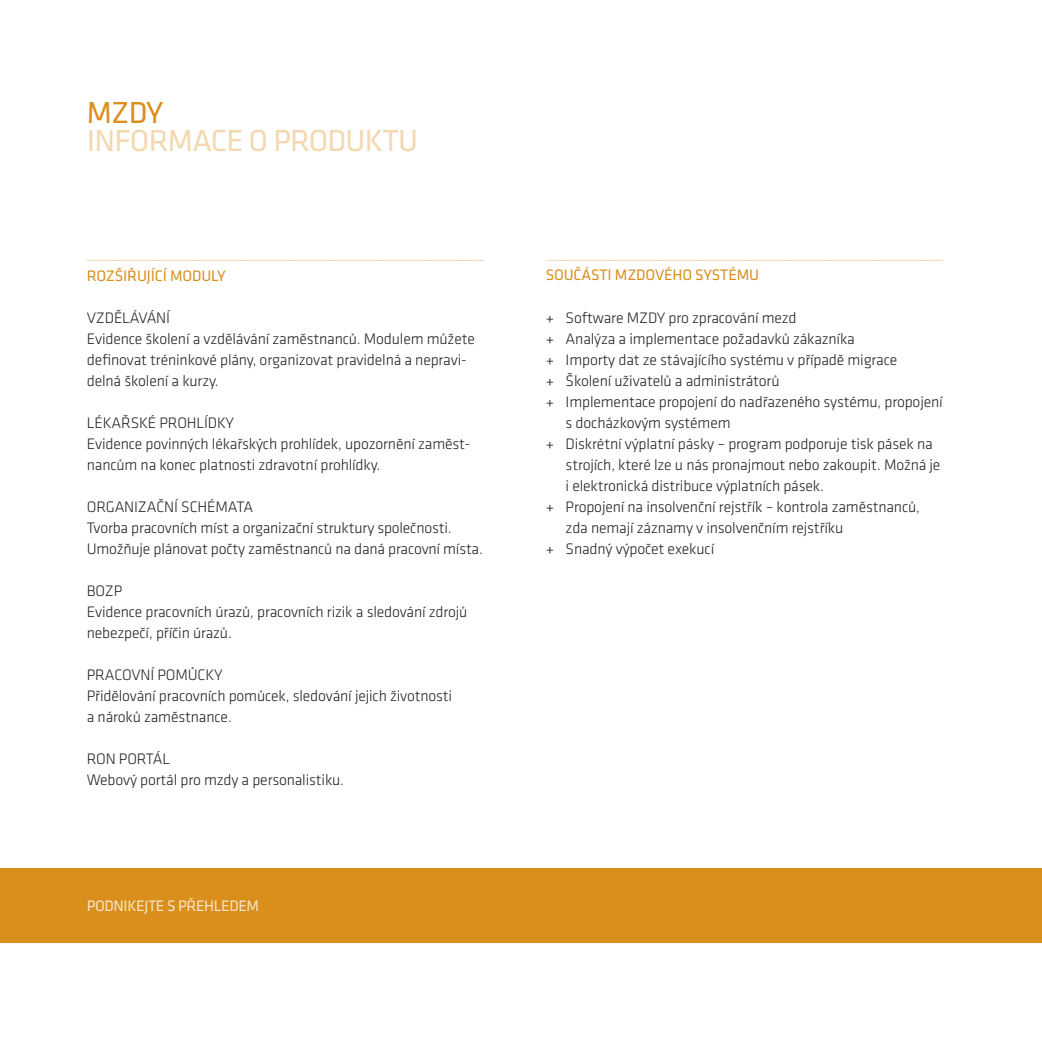
<style>
.page{position:relative;width:1042px;height:1042px;background:#fff}
.page>*{position:absolute;margin:0;border:0;box-sizing:border-box;transform-origin:0 0}
.t1{font:31.5px "Klavika";letter-spacing:-.025em;color:#f3d8b0}
.t2{font:31.5px "Klavika";color:#da8e1b}
.t3{font:300 15.75px/21px "Klavika";letter-spacing:-.01em;color:#222221}
.t4{font:15.75px "Klavika";color:#edc88f}
.t5{font:15.75px "Klavika";letter-spacing:-.01em;color:#da8e1b}
.t6{font:15.75px "Klavika";letter-spacing:-.025em;color:#f7e4c7}
</style>
<div class="page">
<div style="left:0;top:868px;width:1042px;height:75px;background:#da8e1b"></div>
<h1 class="t2" style="left:87px;top:95px;width:78px">MZDY</h1>
<h1 class="t1" style="left:87px;top:123px;width:223px">IN FORMACE O PRODUK</h1>
<h1 class="t1" style="left:382px;top:123px;width:32px">TU</h1>
<p class="t4" style="left:87px;top:246px;width:399px">____________________________________________________________</p>
<p class="t5" style="left:87px;top:267px;width:106px">ROZŠIŘUJÍCÍ MODULY</p>
<p class="t3" style="left:87px;top:307px;width:37px">VZDĚLÁVÁ</p>
<p class="t3" style="left:87px;top:307px;width:390px;text-indent:69px">NÍ<br>Evidence školení a vzdělávání zaměstnanců. Modulem můžete definovat tréninkové plány, organizovat pravidelná a nepravi&shy;delná školení a kurzy.</p>
<p class="t3" style="left:87px;top:412px;width:26px">LÉKAŘSK</p>
<p class="t3" style="left:148px;top:412px;width:29px">É PROHLÍ</p>
<p class="t3" style="left:87px;top:412px;width:385px;text-indent:121px">DKY<br>Evidence povinných lékařských prohlídek, upozornění zaměst&shy;nancům na konec platnosti zdravotní prohlídky.</p>
<p class="t3" style="left:87px;top:496px;width:10px">ORGA</p>
<p class="t3" style="left:87px;top:496px;width:397px;text-indent:37px">NIZAČNÍ SCHÉMATA<br>Tvorba pracovních míst a organizační struktury společnosti.<br>U možňuje plánovat počty zaměstnanců na daná pracovní místa.</p>
<p class="t3" style="left:87px;top:580px;width:382px">BOZP<br>Evidence pracovních úrazů, pracovních rizik a sledování zdrojů nebezpečí, příčin úrazů.</p>
<p class="t3" style="left:87px;top:664px;width:19px">PRACOV</p>
<p class="t3" style="left:87px;top:664px;width:367px;text-indent:54px">NÍ POMŮCKY<br>Přidělování pracovních pomůcek, sledování jejich životnosti a nároků zaměstnance.</p>
<p class="t3" style="left:87px;top:748px;width:259px">RON PORTÁL<br>Webový portál pro mzdy a personalistiku.</p>
<p class="t6" style="left:87px;top:897px;width:162px">PODNIKEJTE S PŘEHLEDEM</p>
<p class="t4" style="left:546px;top:246px;width:399px">____________________________________________________________</p>
<p class="t5" style="left:546px;top:266px;width:212px">SOU ČÁSTI MZDOVÉHO SYSTÉMU</p>
<p class="t3" style="left:546px;top:307px;width:252px">+ Software MZDY pro zpracování mezd</p>
<p class="t3" style="left:546px;top:328px;width:310px">+ Analýza a implementace požadavků zákazníka</p>
<p class="t3" style="left:546px;top:349px;width:353px">+ I mporty dat ze stávajícího systému v případě migrace</p>
<p class="t3" style="left:546px;top:370px;width:235px">+ Školení uživatelů a administrátorů</p>
<p class="t3" style="left:546px;top:391px;width:399px">+ I mplementace propojení do nadřazeného systému, propojení</p>
<p class="t3" style="left:566px;top:412px;width:166px">s docházkovým systémem</p>
<p class="t3" style="left:546px;top:433px;width:388px">+ Diskrétní výplatní pásky – program podporuje tisk pásek na</p>
<p class="t3" style="left:566px;top:454px;width:376px">strojích, které lze u nás pronajmout nebo zakoupit. Možná je</p>
<p class="t3" style="left:566px;top:475px;width:260px">i elektronická distribuce výplatních pásek.</p>
<p class="t3" style="left:546px;top:496px;width:376px">+ Propojení na insolvenční rejstřík – kontrola zaměstnanců,</p>
<p class="t3" style="left:566px;top:517px;width:279px">zda nemají záznamy v insolvenčním rejstříku</p>
<p class="t3" style="left:546px;top:538px;width:170px">+ Snadný výpočet exekucí</p>
</div>
